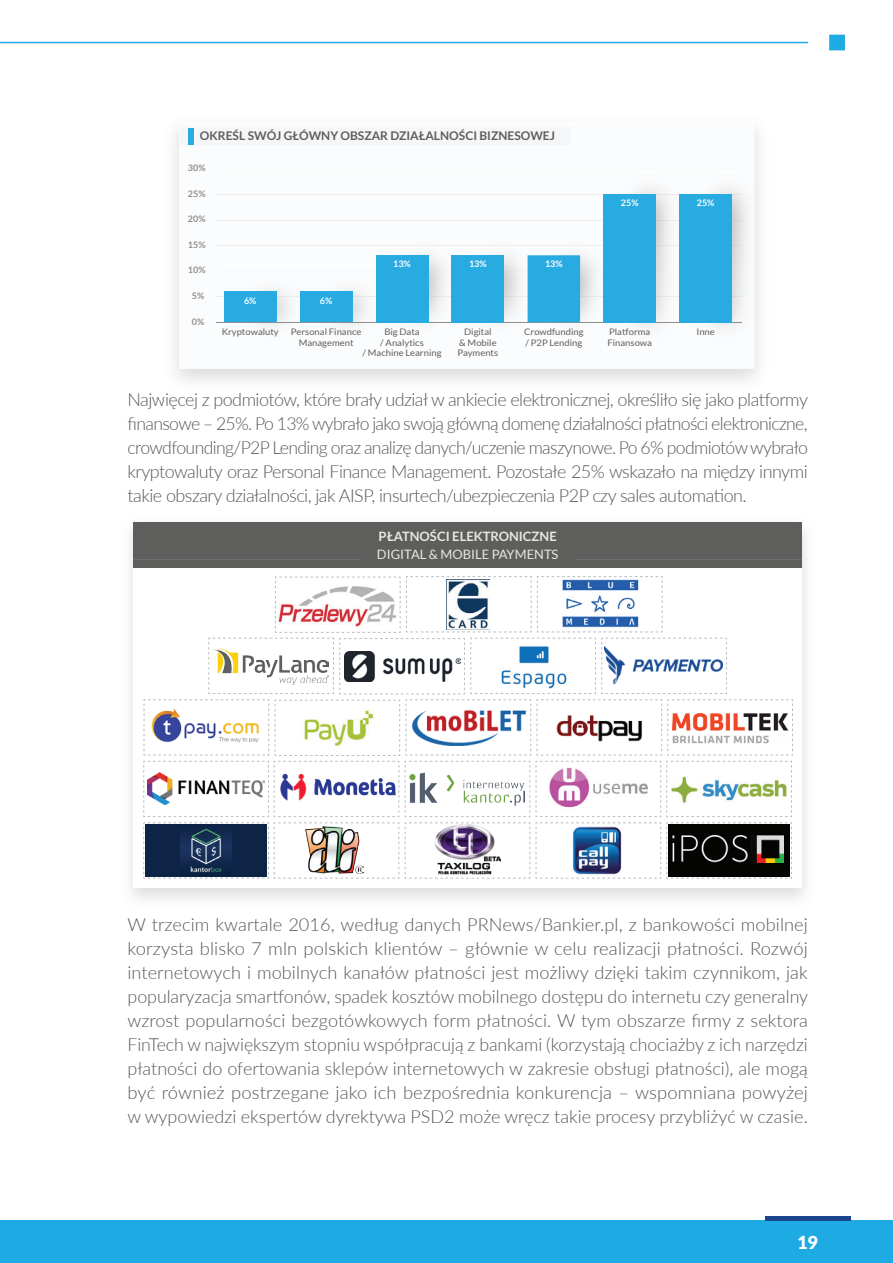
<style>
.page{position:relative;width:893px;height:1263px;background:#fff}
.page>*{position:absolute;margin:0;border:0;box-sizing:border-box;transform-origin:0 0}
.t1{font:300 18px/24px "Lato";letter-spacing:-.03em;color:#57585a;text-align:justify}
.t2{font:900 18px "Lato";color:#fff}
.t3{font:700 12.9px "Lato";color:#e8e7e6}
.t4{font:12.9px "Lato";color:#e8e7e6}
.t5{font:700 12px "Lato";color:#5e5f5c}
.t6{font:9px/10.8px "Lato";color:#5e5f5c;text-align:center;scale:1.05 1}
.t7{font:700 9px "Lato";color:#8e8e8e}
.t8{font:700 9px "Lato";color:#fff}
</style>
<div class="page">
<div style="left:0;top:1220px;width:893px;height:43px;background:#1eaae2"></div>
<hr style="left:765px;top:1216px;width:85px;height:4px;background:#1a458d">
<div style="left:829px;top:35px;width:16px;height:15px;background:#1eaae2"></div>
<hr style="left:0;top:42px;width:808px;height:1px;background:#1eaae2">
<div style="left:179px;top:121px;width:576px;height:248px;background:#fbfcfd"></div>
<hr style="left:216px;top:220px;width:525px;height:1px;background:#dcdbd9">
<hr style="left:216px;top:194px;width:525px;height:1px;background:#dcdbd9">
<hr style="left:216px;top:169px;width:525px;height:1px;background:#dcdbd9">
<img style="left:212px;top:245px;width:77px;height:128px">
<img style="left:289px;top:245px;width:122px;height:128px">
<img style="left:364px;top:220px;width:76px;height:148px">
<img style="left:562px;top:220px;width:26px;height:103px">
<img style="left:440px;top:220px;width:122px;height:103px">
<img style="left:711px;top:144px;width:54px;height:231px">
<img style="left:588px;top:169px;width:123px;height:206px">
<div style="left:189px;top:128px;width:5px;height:16px;background:#28abe1"></div>
<div style="left:224px;top:291px;width:52px;height:31px;background:#28abe1"></div>
<div style="left:300px;top:291px;width:52px;height:31px;background:#28abe1"></div>
<div style="left:376px;top:255px;width:52px;height:67px;background:#28abe1"></div>
<div style="left:452px;top:255px;width:52px;height:67px;background:#28abe1"></div>
<div style="left:528px;top:255px;width:52px;height:67px;background:#28abe1"></div>
<div style="left:603px;top:194px;width:53px;height:128px;background:#28abe1"></div>
<div style="left:679px;top:194px;width:53px;height:128px;background:#28abe1"></div>
<img style="left:130px;top:522px;width:676px;height:377px">
<div style="left:134px;top:522px;width:668px;height:366px;background:#fff"></div>
<div style="left:134px;top:522px;width:668px;height:46px;background:#5e5f5c"></div>
<svg style="left:143px;top:576px;width:650px;height:303px"></svg>
<hr style="left:134px;top:559px;width:226px;height:1px;background:#6d6e71">
<hr style="left:575px;top:559px;width:227px;height:1px;background:#6d6e71">
<img style="left:446px;top:579px;width:43px;height:50px">
<div style="left:668px;top:824px;width:122px;height:52px;background:#040503"></div>
<img style="left:672px;top:835px;width:112px;height:28px">
<img style="left:213px;top:648px;width:116px;height:36px">
<img style="left:345px;top:651px;width:115px;height:30px">
<img style="left:496px;top:641px;width:76px;height:50px">
<div style="left:145px;top:824px;width:122px;height:52px;background:#0e2446"></div>
<img style="left:180px;top:828px;width:52px;height:45px">
<img style="left:604px;top:647px;width:120px;height:37px">
<img style="left:435px;top:824px;width:66px;height:50px">
<img style="left:572px;top:825px;width:51px;height:51px">
<img style="left:306px;top:827px;width:57px;height:47px">
<img style="left:412px;top:711px;width:114px;height:34px">
<img style="left:296px;top:702px;width:84px;height:52px">
<img style="left:409px;top:772px;width:116px;height:33px">
<img style="left:147px;top:773px;width:118px;height:32px">
<img style="left:671px;top:713px;width:118px;height:30px">
<p class="t5" style="left:200px;top:129px;width:357px">OKREŚL SWÓJ GŁÓWNY OBSZAR DZIAŁALNOŚCI BIZNESOWEJ</p>
<p class="t7" style="left:188px;top:163px;width:19px">30%</p>
<p class="t7" style="left:188px;top:188px;width:19px">25%</p>
<p class="t7" style="left:188px;top:214px;width:19px">20%</p>
<p class="t7" style="left:188px;top:239px;width:19px">15%</p>
<p class="t7" style="left:188px;top:265px;width:19px">10%</p>
<p class="t7" style="left:192px;top:290px;width:14px">5%</p>
<p class="t7" style="left:192px;top:316px;width:14px">0%</p>
<p class="t8" style="left:244px;top:295px;width:14px">6%</p>
<p class="t6" style="left:222px;top:326px;width:56px">Kryptowaluty</p>
<p class="t8" style="left:320px;top:295px;width:14px">6%</p>
<p class="t8" style="left:393px;top:259px;width:19px">13%</p>
<p class="t6" style="left:291px;top:326px;width:69px">Personal Finance<br>Management</p>
<p class="t6" style="left:363px;top:326px;width:77px">Big Data<br>/ Analytics<br>/ Machine Learning</p>
<p class="t8" style="left:469px;top:259px;width:19px">13%</p>
<p class="t6" style="left:458px;top:326px;width:40px">Digital<br>&amp; Mobile<br>Payments</p>
<p class="t8" style="left:545px;top:259px;width:19px">13%</p>
<p class="t6" style="left:524px;top:326px;width:58px;text-align:left">Crowdfunding / P2P Lending</p>
<p class="t8" style="left:621px;top:197px;width:19px">25%</p>
<p class="t6" style="left:607px;top:326px;width:44px;text-align:left">Platforma<br>Finansowa</p>
<p class="t8" style="left:697px;top:197px;width:19px">25%</p>
<p class="t6" style="left:696px;top:326px;width:19px">Inne</p>
<p class="t1" style="left:128px;top:387px;width:682px">Najwięcej z podmiotów, które brały udział w ankiecie elektronicznej, określiło się jako platformy finansowe – 25%. Po 13% wybrało jako swoją główną domenę działalności płatności elektroniczne, crowdfounding/P2P Lending oraz analizę danych/uczenie maszynowe. Po 6% podmiotów wybrało kryptowaluty oraz Personal Finance Management. Pozostałe 25% wskazało na między innymi takie obszary działalności, jak AISP, insurtech/ubezpieczenia P2P czy sales automation.</p>
<p class="t3" style="left:379px;top:529px;width:180px">PŁATNOŚCI ELEKTRONICZNE</p>
<p class="t4" style="left:377px;top:547px;width:183px">DIGITAL &amp; MOBILE PAYMENTS</p>
<p class="t1" style="left:128px;top:912px;width:682px">W trzecim kwartale 2016, według danych PRNews/Bankier.pl, z bankowości mobilnej korzysta blisko 7 mln polskich klientów – głównie w celu realizacji płatności. Rozwój internetowych i mobilnych kanałów płatności jest możliwy dzięki takim czynnikom, jak popularyzacja smartfonów, spadek kosztów mobilnego dostępu do internetu czy generalny wzrost popularności bezgotówkowych form płatności. W tym obszarze firmy z sektora FinTech w największym stopniu współpracują z bankami (korzystają chociażby z ich narzędzi płatności do ofertowania sklepów internetowych w zakresie obsługi płatności), ale mogą być również postrzegane jako ich bezpośrednia konkurencja – wspomniana powyżej w wypowiedzi ekspertów dyrektywa PSD2 może wręcz takie procesy przybliżyć w czasie.</p>
<p class="t2" style="left:797px;top:1229px;width:22px">19</p>
</div>
